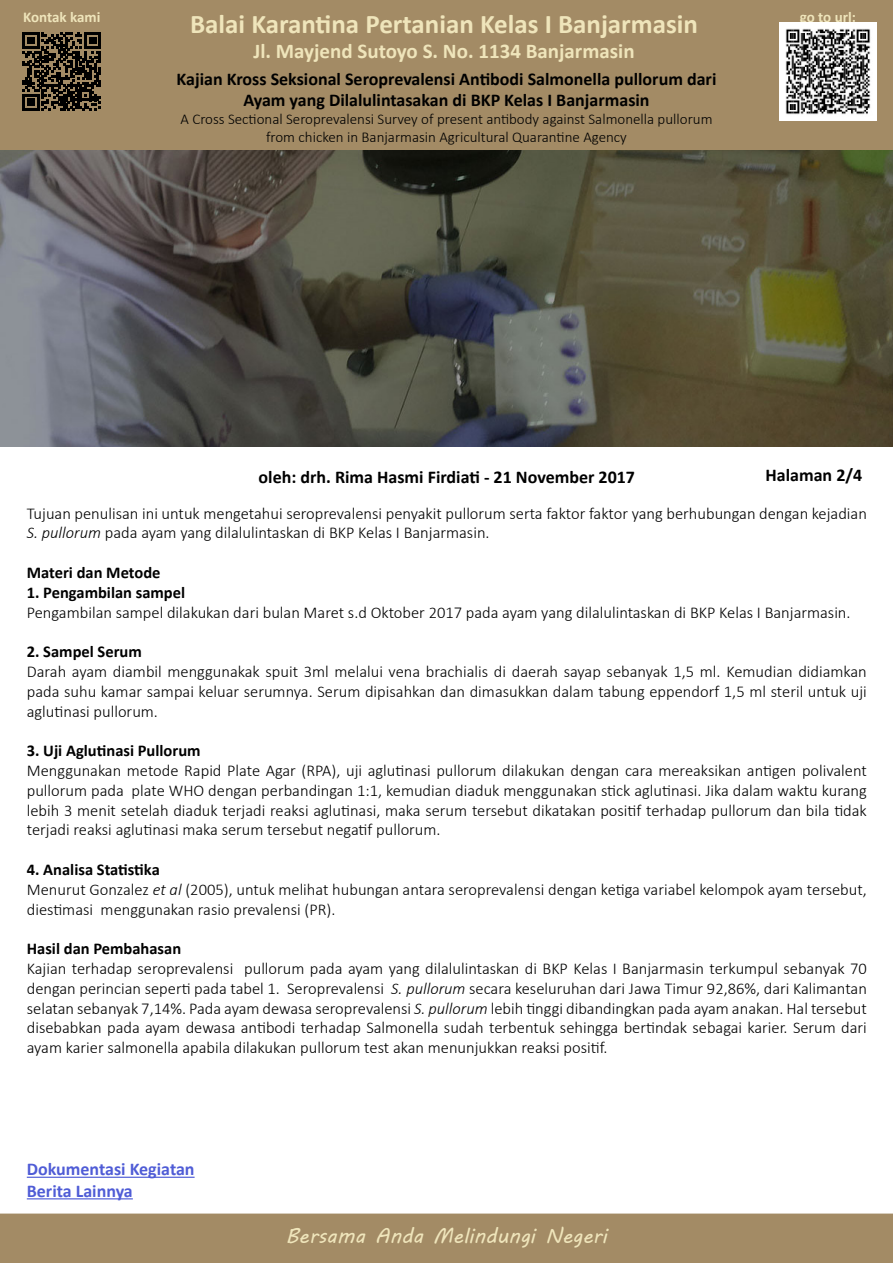
<style>
.page{position:relative;width:893px;height:1263px;background:#fff}
.page>*{position:absolute;margin:0;border:0;box-sizing:border-box;transform-origin:0 0}
.t1{font:700 27px "Calibri";color:#efe5bb}
.t2{font:700 21px "Calibri";color:#efe5bb}
.t3{font:21px "MV Boli";color:#efe5bb}
.t4{font:700 18px/21.6px "Calibri";color:#000;text-align:center}
.t5{font:700 18px/21.6px "Calibri";color:#4f5cd6}
.t6{font:300 16.5px/19.8px "Calibri";color:#000;text-align:justify}
.t7{font:700 16.5px "Calibri";color:#000}
.t8{font:300 15px/18px "Calibri";color:#000;text-align:center}
.t9{font:700 15px "Calibri";letter-spacing:-.005em;color:#efe5bb}
.s1{font-style:italic}
.s2{font-weight:700}
</style>
<div class="page">
<div style="left:0;top:0;width:893px;height:150px;background:#a38b65"></div>
<div style="left:0;top:1213px;width:893px;height:50px;background:#a38b65"></div>
<svg style="left:23px;top:32px;width:78px;height:79px;background:#3d3426"></svg>
<img style="left:779px;top:23px;width:98px;height:97px">
<hr style="left:27px;top:1177px;width:168px;height:1px;background:#4f5cd6">
<hr style="left:27px;top:1198px;width:106px;height:1px;background:#4f5cd6">
<img style="left:0;top:150px;width:893px;height:297px">
<p class="t9" style="left:23px;top:7px;width:79px">Kontak kami</p>
<p class="t9" style="left:800px;top:7px;width:58px">go to url:</p>
<h1 class="t1" style="left:190px;top:5px;width:509px">Balai Karantina Pertanian Kelas I Banjarmasin</h1>
<p class="t2" style="left:253px;top:36px;width:383px">Jl. Mayjend Sutoyo S. No. 1134 Banjarmasin</p>
<p class="t4" style="left:177px;top:68px;width:541px">Kajian Kross Seksional Seroprevalensi Antibodi Salmonella pullorum dari<br>Ayam yang Dilalulintasakan di BKP Kelas I Banjarmasin</p>
<p class="t8" style="left:180px;top:110px;width:533px">A Cross Sectional Seroprevalensi Survey of present antibody against Salmonella pullorum from chicken in Banjarmasin Agricultural Quarantine Agency</p>
<p class="t4" style="left:765px;top:464px;width:98px">Halaman 2/4</p>
<p class="t4" style="left:259px;top:466px;width:378px">oleh: drh. Rima Hasmi Firdiati - 21 November 2017</p>
<p class="t6" style="left:27px;top:503px;width:842px">Tujuan penulisan ini untuk mengetahui seroprevalensi penyakit pullorum serta faktor faktor yang berhubungan dengan kejadian<br><span class="s1">S. pullorum</span> pada ayam yang dilalulintaskan di BKP Kelas I Banjarmasin.</p>
<p class="t7" style="left:27px;top:561px;width:135px">Materi dan Metode</p>
<p class="t7" style="left:27px;top:581px;width:160px">1. Pengambilan sampel</p>
<p class="t6" style="left:27px;top:602px;width:825px">Pengambilan sampel dilakukan dari bulan Maret s.d Oktober 2017 pada ayam yang dilalulintaskan di BKP Kelas I Banjarmasin.</p>
<p class="t7" style="left:27px;top:640px;width:117px">2. Sampel Serum</p>
<p class="t6" style="left:27px;top:661px;width:842px">Darah ayam diambil menggunakak spuit 3ml melalui vena brachialis di daerah sayap sebanyak 1,5 ml. Kemudian didiamkan pada suhu kamar sampai keluar serumnya. Serum dipisahkan dan dimasukkan dalam tabung eppendorf 1,5 ml steril untuk uji aglutinasi pullorum.</p>
<p class="t7" style="left:27px;top:739px;width:175px">3. Uji Aglutinasi Pullorum</p>
<p class="t6" style="left:27px;top:760px;width:842px">Menggunakan metode Rapid Plate Agar (RPA), uji aglutinasi pullorum dilakukan dengan cara mereaksikan antigen polivalent pullorum pada plate WHO dengan perbandingan 1:1, kemudian diaduk menggunakan stick aglutinasi. Jika dalam waktu kurang lebih 3 menit setelah diaduk terjadi reaksi aglutinasi, maka serum tersebut dikatakan positif terhadap pullorum dan bila tidak terjadi reaksi aglutinasi maka serum tersebut negatif pullorum.</p>
<p class="t6" style="left:27px;top:859px;width:842px;text-align:left"><span class="s2">4. Analisa Statistika<br></span>Menurut Gonzalez <span class="s1">et al</span> (2005), untuk melihat hubungan antara seroprevalensi dengan ketiga variabel kelompok ayam tersebut, diestimasi menggunakan rasio prevalensi (PR).</p>
<p class="t7" style="left:27px;top:937px;width:156px">Hasil dan Pembahasan</p>
<p class="t6" style="left:27px;top:958px;width:842px">Kajian terhadap seroprevalensi pullorum pada ayam yang dilalulintaskan di BKP Kelas I Banjarmasin terkumpul sebanyak 70 dengan perincian seperti pada tabel 1. Seroprevalensi <span class="s1">S. pullorum</span> secara keseluruhan dari Jawa Timur 92,86%, dari Kalimantan selatan sebanyak 7,14%. Pada ayam dewasa seroprevalensi <span class="s1">S. pullorum</span> lebih tinggi dibandingkan pada ayam anakan. Hal tersebut disebabkan pada ayam dewasa antibodi terhadap Salmonella sudah terbentuk sehingga bertindak sebagai karier. Serum dari ayam karier salmonella apabila dilakukan pullorum test akan menunjukkan reaksi positif.</p>
<p class="t5" style="left:27px;top:1158px;width:169px">Dokumentasi Kegiatan<br>Berita Lainnya</p>
<p class="t3" style="left:286px;top:1221px;width:323px">Bersama Anda Melindungi Negeri</p>
</div>
